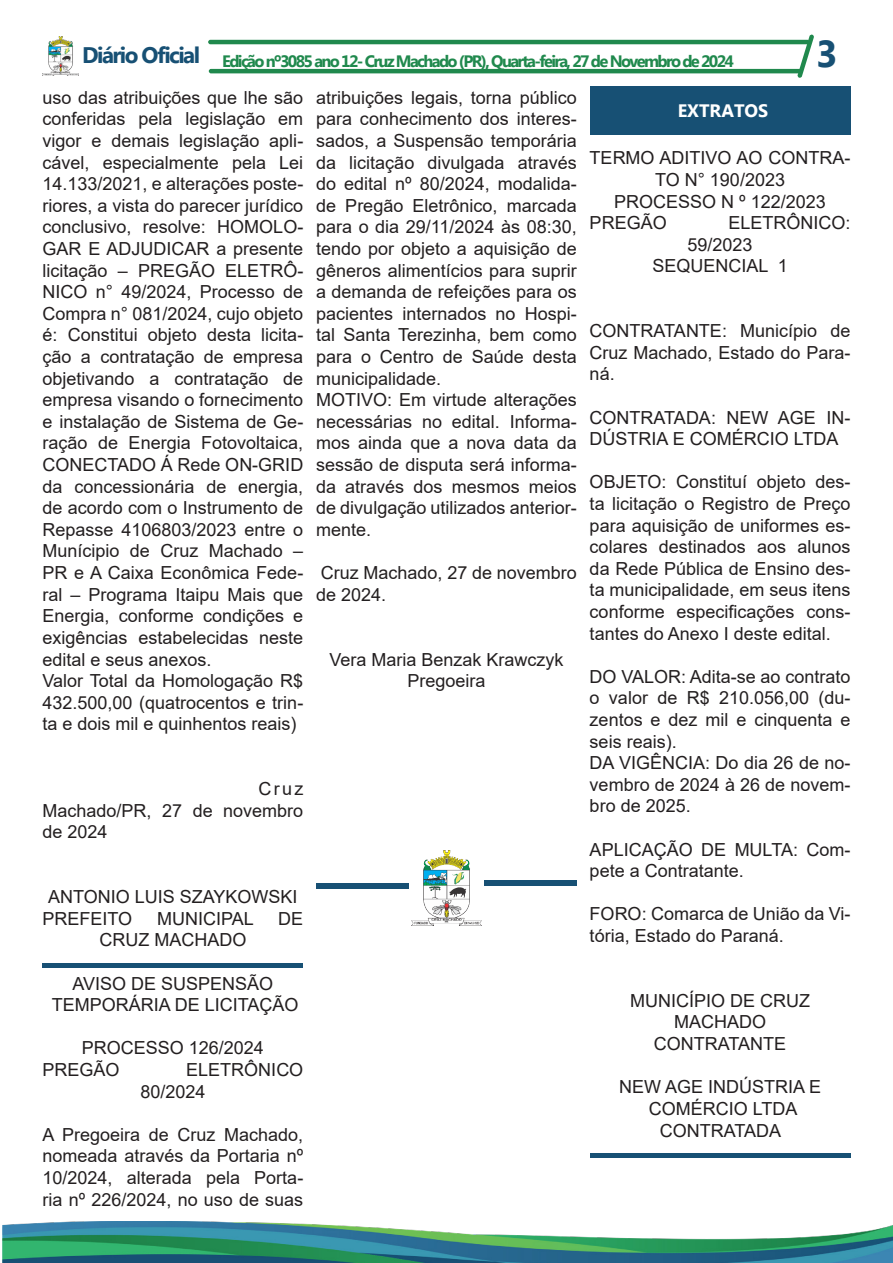
<style>
.page{position:relative;width:893px;height:1263px;background:#fff}
.page>*{position:absolute;margin:0;border:0;box-sizing:border-box;transform-origin:0 0}
.t1{font:700 37.5px "Myanmar Text";color:#175074}
.t2{font:700 22.5px "Myanmar Text";letter-spacing:-.07em;color:#175074}
.t3{font:18px/21.6px "Arial";color:#231f20;text-align:justify}
.t4{font:700 18px "Myanmar Text";color:#fff}
.t5{font:700 16.5px "Myanmar Text";letter-spacing:-.1em;color:#20894d}
</style>
<div class="page">
<hr style="left:208px;top:40px;width:602px;height:4px;background:#20894d;border-radius:2px">
<hr style="left:209px;top:69px;width:593px;height:4px;background:#20894d;border-radius:2px">
<img style="left:43px;top:37px;width:36px;height:38px">
<svg style="left:797px;top:34px;width:17px;height:44px"></svg>
<img style="left:2px;top:1221px;width:891px;height:42px">
<svg style="left:43px;top:963px;width:260px;height:5px"></svg>
<svg style="left:590px;top:1153px;width:260px;height:5px"></svg>
<svg style="left:316px;top:883px;width:93px;height:5px"></svg>
<img style="left:411px;top:850px;width:71px;height:76px">
<svg style="left:484px;top:880px;width:93px;height:5px"></svg>
<div style="left:590px;top:86px;width:260px;height:49px;background:#175074"></div>
<p class="t2" style="left:82px;top:42px;width:119px">Diário Oficial</p>
<p class="t5" style="left:222px;top:52px;width:513px">Edição nº3085 ano 12- Cruz Machado (PR), Quarta-feira, 27 de Novembro de 2024</p>
<p class="t1" style="left:816px;top:32px;width:23px">3</p>
<p class="t3" style="left:43px;top:87px;width:262px">uso das atribuições que lhe são conferidas pela legislação em vigor e demais legislação apli&shy;cável, especialmente pela Lei 14.133/2021, e alterações poste&shy;riores, a vista do parecer jurídico conclusivo, resolve: HOMOLO-GAR E ADJUDICAR a presente licitação – PREGÃO ELETRÔ-NICO n° 49/2024, Processo de Compra n° 081/2024, cujo objeto é: Constitui objeto desta licita&shy;ção a contratação de empresa objetivando a contratação de empresa visando o fornecimento e instalação de Sistema de Ge&shy;ração de Energia Fotovoltaica, CONECTADO Á Rede ON-GRID da concessionária de energia, de acordo com o Instrumento de Repasse 4106803/2023 entre o Munícipio de Cruz Machado – PR e A Caixa Econômica Fede&shy;ral – Programa Itaipu Mais que Energia, conforme condições e exigências estabelecidas neste edital e seus anexos.</p>
<p class="t3" style="left:43px;top:670px;width:262px">Valor Total da Homologação R$ 432.500,00 (quatrocentos e trin&shy;ta e dois mil e quinhentos reais)</p>
<p class="t3" style="left:43px;top:778px;width:262px;text-indent:216px">Cruz Machado/PR, 27 de novembro de 2024</p>
<p class="t3" style="left:48px;top:886px;width:251px">ANTONIO LUIS SZAYKOWSKI</p>
<p class="t3" style="left:43px;top:907px;width:91px">PREFEITO</p>
<p class="t3" style="left:157px;top:907px;width:98px">MUNICIPAL</p>
<p class="t3" style="left:278px;top:907px;width:27px">DE</p>
<p class="t3" style="left:99px;top:929px;width:148px">CRUZ MACHADO</p>
<p class="t3" style="left:73px;top:972px;width:202px">AVISO DE SUSPENSÃO</p>
<p class="t3" style="left:52px;top:994px;width:248px">TEMPORÁRIA DE LICITAÇÃO</p>
<p class="t3" style="left:82px;top:1037px;width:184px">PROCESSO 126/2024</p>
<p class="t3" style="left:43px;top:1059px;width:79px">PREGÃO</p>
<p class="t3" style="left:140px;top:1059px;width:164px;text-indent:46px">ELETRÔNICO<br>80/2024</p>
<p class="t3" style="left:43px;top:1123px;width:262px">A Pregoeira de Cruz Machado, nomeada através da Portaria nº 10/2024, alterada pela Porta&shy;ria nº 226/2024, no uso de suas</p>
<p class="t3" style="left:316px;top:87px;width:262px">atribuições legais, torna público para conhecimento dos interes&shy;sados, a Suspensão temporária da licitação divulgada através do edital nº 80/2024, modalida&shy;de Pregão Eletrônico, marcada para o dia 29/11/2024 às 08:30, tendo por objeto a aquisição de gêneros alimentícios para suprir a demanda de refeições para os pacientes internados no Hospi&shy;tal Santa Terezinha, bem como para o Centro de Saúde desta municipalidade.</p>
<p class="t3" style="left:316px;top:389px;width:262px">MOTIVO: Em virtude alterações necessárias no edital. Informa&shy;mos ainda que a nova data da sessão de disputa será informa&shy;da através dos mesmos meios de divulgação utilizados anterior&shy;mente.</p>
<p class="t3" style="left:316px;top:562px;width:262px">Cruz Machado, 27 de novembro de 2024.</p>
<p class="t3" style="left:329px;top:648px;width:236px">Vera Maria Benzak Krawczyk</p>
<p class="t3" style="left:407px;top:670px;width:80px">Pregoeira</p>
<p class="t4" style="left:678px;top:100px;width:92px">EXTRATOS</p>
<p class="t3" style="left:590px;top:147px;width:262px;text-align:center">TERMO ADITIVO AO CONTRA-<br>TO N° 190/2023</p>
<p class="t3" style="left:614px;top:190px;width:213px">PROCESSO N º 122/2023</p>
<p class="t3" style="left:590px;top:212px;width:79px">PREGÃO</p>
<p class="t3" style="left:687px;top:212px;width:164px;text-indent:41px">ELETRÔNICO:<br>59/2023</p>
<p class="t3" style="left:652px;top:255px;width:137px">SEQUENCIAL 1</p>
<p class="t3" style="left:590px;top:320px;width:262px">CONTRATANTE: Município de Cruz Machado, Estado do Para&shy;ná.</p>
<p class="t3" style="left:590px;top:406px;width:262px">CONTRATADA: NEW AGE IN-<br>DÚSTRIA E COMÉRCIO LTDA</p>
<p class="t3" style="left:590px;top:471px;width:262px">OBJETO: Constituí objeto des&shy;ta licitação o Registro de Preço para aquisição de uniformes es&shy;colares destinados aos alunos da Rede Pública de Ensino des&shy;ta municipalidade, em seus itens conforme especificações cons&shy;tantes do Anexo I deste edital.</p>
<p class="t3" style="left:590px;top:666px;width:262px">DO VALOR: Adita-se ao contrato o valor de R$ 210.056,00 (du&shy;zentos e dez mil e cinquenta e seis reais).</p>
<p class="t3" style="left:590px;top:752px;width:262px">DA VIGÊNCIA: Do dia 26 de no&shy;vembro de 2024 à 26 de novem&shy;bro de 2025.</p>
<p class="t3" style="left:590px;top:838px;width:262px">APLICAÇÃO DE MULTA: Com&shy;pete a Contratante.</p>
<p class="t3" style="left:590px;top:903px;width:262px">FORO: Comarca de União da Vi&shy;tória, Estado do Paraná.</p>
<p class="t3" style="left:630px;top:990px;width:181px">MUNICÍPIO DE CRUZ</p>
<p class="t3" style="left:674px;top:1011px;width:93px">MACHADO</p>
<p class="t3" style="left:654px;top:1033px;width:134px">CONTRATANTE</p>
<p class="t3" style="left:619px;top:1076px;width:204px">NEW AGE INDÚSTRIA E</p>
<p class="t3" style="left:649px;top:1098px;width:150px">COMÉRCIO LTDA</p>
<p class="t3" style="left:660px;top:1119px;width:123px">CONTRATADA</p>
</div>
